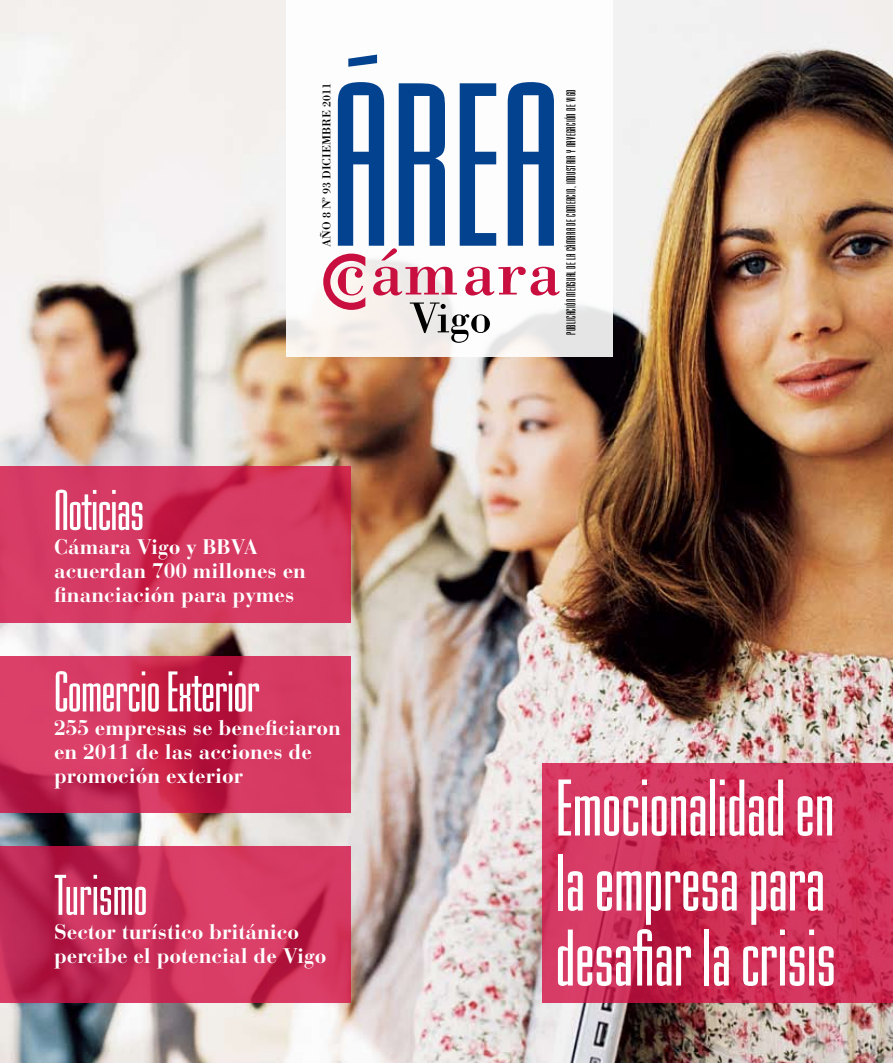
<style>
.page{position:relative;width:893px;height:1063px;background:#fff}
.page>*{position:absolute;margin:0;border:0;box-sizing:border-box;transform-origin:0 0}
.t1{font:84px/75px "Mekanik Plain";color:#fff}
.t2{font:60px "Mekanik Plain";letter-spacing:-.01em;color:#fff}
.t3{font:700 21px/24px "Bauer Bodoni";color:#fff}
.t4{font:13.5px "Mekanik Plain";letter-spacing:.025em;color:#000}
.t5{font:12px "Bodoni";color:#000}
</style>
<div class="page">
<img style="left:0;top:0;width:893px;height:1063px">
<svg style="left:0;top:466px;width:350px;height:157px;background:#d3365f"></svg>
<svg style="left:0;top:656px;width:350px;height:157px;background:#cc2f58"></svg>
<svg style="left:0;top:846px;width:350px;height:157px;background:#c92f59"></svg>
<svg style="left:543px;top:764px;width:350px;height:239px;background:#cd2e56"></svg>
<div style="left:286px;top:0;width:327px;height:357px;background:#fff"></div>
<svg style="left:323px;top:55px;width:237px;height:288px"></svg>
<p class="t5" style="left:319px;top:247px;width:165px;rotate:-90deg">AÑO 8 Nº 93 DICIEMBRE 2011</p>
<h2 class="t2" style="left:54px;top:474px;width:91px">Noticias</h2>
<p class="t3" style="left:54px;top:535px;width:254px">Cámara Vigo y BBVA acuerdan 700 millones en financiación para pymes</p>
<h2 class="t2" style="left:54px;top:656px;width:207px">Comercio Exterior</h2>
<p class="t3" style="left:54px;top:716px;width:289px">255 empresas se beneficiaron en 2011 de las acciones de promoción exterior</p>
<h2 class="t2" style="left:54px;top:859px;width:95px">Turismo</h2>
<p class="t3" style="left:54px;top:920px;width:274px">Sector turístico británico percibe el potencial de Vigo</p>
<p class="t4" style="left:563px;top:335px;width:247px;rotate:-90deg">PUBLICACIÓN MENSUAL DE LA CÁMARA DE COMERCIO, INDUSTRIA Y NAVEGACIÓN DE VIGO</p>
<h1 class="t1" style="left:556px;top:769px;width:282px">Emocionalidad en la empresa para desafiar la crisis</h1>
</div>
